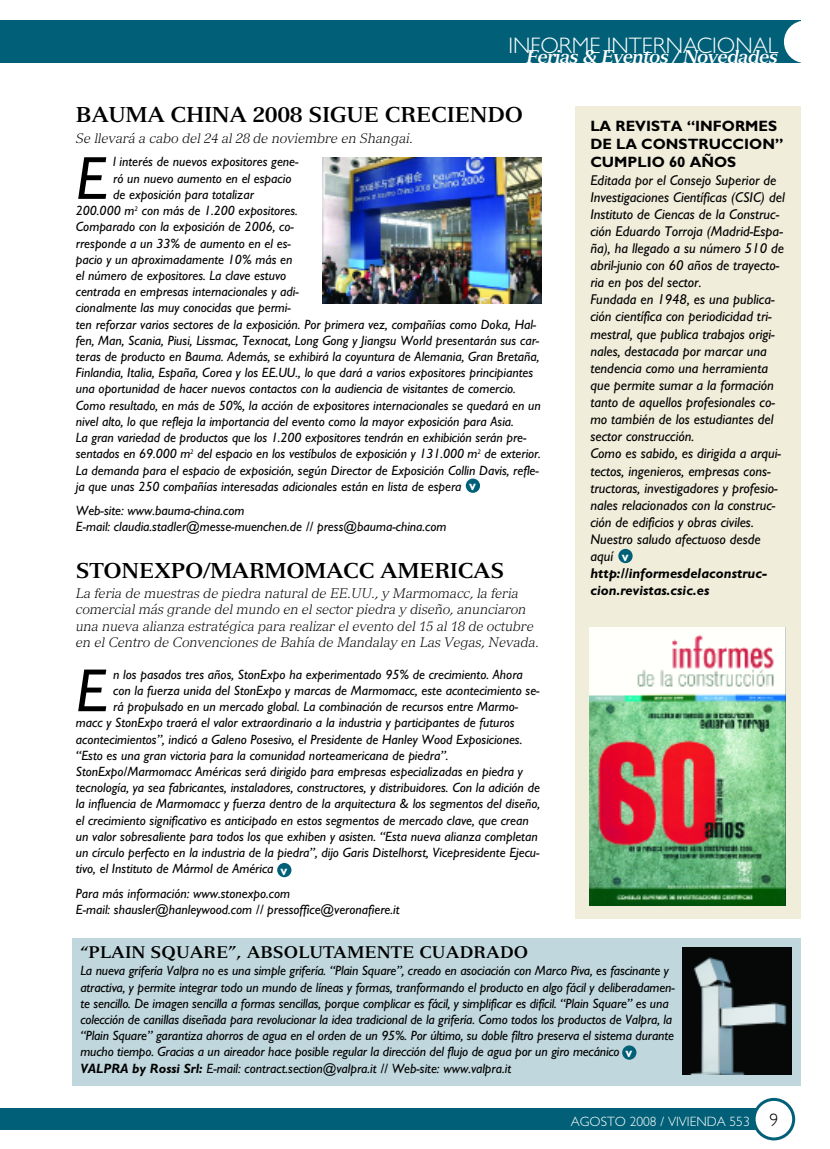
<style>
.page{position:relative;width:830px;height:1149px;background:#fff}
.page>*{position:absolute;margin:0;border:0;box-sizing:border-box;transform-origin:0 0}
.t1{font:italic 61.05px "Gill Sans";color:#000}
.t2{font:300 22.5px "Gill Sans";color:#fff}
.t3{font:700 21px "Versailles";letter-spacing:-.02em;color:#000}
.t4{font:italic 700 18px "Versailles";letter-spacing:-.04em;color:#fff}
.t5{font:700 16.5px "Versailles";color:#000}
.t6{font:700 15px/18px "Gill Sans";color:#000}
.t7{font:italic 14.25px/17.1px "Gill Sans";color:#000}
.t8{font:italic 700 14.25px/17.1px "Gill Sans";color:#000}
.t9{font:italic 13.5px/16.2px "Gill Sans";color:#000}
.t10{font:italic 300 13.5px/16.2px "Versailles";color:#000}
.t11{font:300 13.5px "Gill Sans";color:#fff}
.t12{font:700 13.5px "Gill Sans";color:#fff}
.s1{font-weight:700;font-style:normal;color:#fff}
.s2{font-weight:700}
.s3{font-size:18px;color:#000}
</style>
<div class="page">
<div style="left:0;top:1108px;width:775px;height:21px;background:#016077"></div>
<div style="left:0;top:21px;width:800px;height:42px;background:#016077"></div>
<svg style="left:752px;top:1097px;width:42px;height:42px"></svg>
<div style="left:783px;top:21px;width:43px;height:42px;background:#fff;border-radius:50%"></div>
<div style="left:465px;top:478px;width:15px;height:14px;background:#016077;border-radius:50%"></div>
<div style="left:73px;top:938px;width:727px;height:147px;background:#c0d7dd"></div>
<img style="left:682px;top:947px;width:109px;height:127px">
<div style="left:622px;top:1045px;width:14px;height:14px;background:#016077;border-radius:50%"></div>
<img style="left:322px;top:158px;width:219px;height:145px">
<div style="left:277px;top:862px;width:14px;height:14px;background:#016077;border-radius:50%"></div>
<div style="left:575px;top:106px;width:225px;height:812px;background:#f0eddb"></div>
<img style="left:589px;top:627px;width:196px;height:278px">
<div style="left:618px;top:548px;width:14px;height:15px;background:#016077;border-radius:50%"></div>
<h2 class="t2" style="left:508px;top:37px;width:271px">INFORME INTERNACIONAL</h2>
<h3 class="t4" style="left:526px;top:50px;width:253px">Ferias &amp; Eventos / Novedades</h3>
<h3 class="t3" style="left:76px;top:107px;width:448px">BAUMA CHINA 2008 SIGUE CRECIENDO</h3>
<p class="t10" style="left:76px;top:131px;width:338px">Se llevará a cabo del 24 al 28 de noviembre en Shangai.</p>
<h1 class="t1" style="left:76px;top:155px;width:33px">E</h1>
<p class="t9" style="left:113px;top:155px;width:187px">l interés de nuevos expositores gene-</p>
<p class="t9" style="left:113px;top:171px;width:179px">ró un nuevo aumento en el espacio</p>
<p class="t9" style="left:113px;top:187px;width:142px">de exposición para totalizar</p>
<p class="t9" style="left:76px;top:204px;width:223px">200.000 m<sup>2</sup> con más de 1.200 expositores.</p>
<p class="t9" style="left:76px;top:220px;width:219px">Comparado con la exposición de 2006, co-</p>
<p class="t9" style="left:76px;top:236px;width:216px">rresponde a un 33% de aumento en el es-</p>
<p class="t9" style="left:76px;top:252px;width:218px">pacio y un aproximadamente 10% más en</p>
<p class="t9" style="left:76px;top:268px;width:212px">el número de expositores. La clave estuvo</p>
<p class="t9" style="left:76px;top:285px;width:224px">centrada en empresas internacionales y adi-</p>
<p class="t9" style="left:76px;top:301px;width:216px">cionalmente las muy conocidas que permi-</p>
<p class="t9" style="left:76px;top:317px;width:462px">ten reforzar varios sectores de la exposición. Por primera vez, compañías como Doka, Hal-</p>
<p class="t9" style="left:76px;top:333px;width:464px">fen, Man, Scania, Piusi, Lissmac, Texnocat, Long Gong y Jiangsu World presentarán sus car-</p>
<p class="t9" style="left:76px;top:349px;width:465px">teras de producto en Bauma. Además, se exhibirá la coyuntura de Alemania, Gran Bretaña,</p>
<p class="t9" style="left:76px;top:366px;width:458px">Finlandia, Italia, España, Corea y los EE.UU., lo que dará a varios expositores principiantes</p>
<p class="t9" style="left:76px;top:382px;width:441px">una oportunidad de hacer nuevos contactos con la audiencia de visitantes de comercio.</p>
<p class="t9" style="left:76px;top:398px;width:466px">Como resultado, en más de 50%, la acción de expositores internacionales se quedará en un</p>
<p class="t9" style="left:76px;top:414px;width:439px">nivel alto, lo que refleja la importancia del evento como la mayor exposición para Asia.</p>
<p class="t9" style="left:76px;top:430px;width:452px">La gran variedad de productos que los 1.200 expositores tendrán en exhibición serán pre-</p>
<p class="t9" style="left:76px;top:447px;width:466px">sentados en 69.000 m<sup>2</sup> del espacio en los vestíbulos de exposición y 131.000 m<sup>2</sup> de exterior.</p>
<p class="t9" style="left:76px;top:463px;width:464px">La demanda para el espacio de exposición, según Director de Exposición Collin Davis, refle-</p>
<p class="t9" style="left:76px;top:479px;width:387px">ja que unas 250 compañías interesadas adicionales están en lista de espera</p>
<p class="t9" style="left:76px;top:503px;width:372px">Web-site: www.bauma-china.com<br>E-mail: claudia.stadler@messe-muenchen.de // press@bauma-china.com</p>
<p class="t12" style="left:469px;top:480px;width:8px">v</p>
<h3 class="t3" style="left:76px;top:562px;width:430px">STONEXPO/MARMOMACC AMERICAS</h3>
<p class="t10" style="left:76px;top:586px;width:464px">La feria de muestras de piedra natural de EE.UU., y Marmomacc, la feria comercial más grande del mundo en el sector piedra y diseño, anunciaron una nueva alianza estratégica para realizar el evento del 15 al 18 de octubre en el Centro de Convenciones de Bahía de Mandalay en Las Vegas, Nevada.</p>
<h1 class="t1" style="left:76px;top:667px;width:33px">E</h1>
<p class="t9" style="left:113px;top:667px;width:411px">n los pasados tres años, StonExpo ha experimentado 95% de crecimiento. Ahora</p>
<p class="t9" style="left:113px;top:683px;width:427px">con la fuerza unida del StonExpo y marcas de Marmomacc, este acontecimiento se-</p>
<p class="t9" style="left:113px;top:699px;width:406px">rá propulsado en un mercado global. La combinación de recursos entre Marmo-</p>
<p class="t9" style="left:76px;top:715px;width:440px">macc y StonExpo traerá el valor extraordinario a la industria y participantes de futuros</p>
<p class="t9" style="left:76px;top:732px;width:448px">acontecimientos”, indicó a Galeno Posesivo, el Presidente de Hanley Wood Exposiciones.</p>
<p class="t9" style="left:76px;top:748px;width:374px">“Esto es una gran victoria para la comunidad norteamericana de piedra”.</p>
<p class="t9" style="left:76px;top:764px;width:448px">StonExpo/Marmomacc Américas será dirigido para empresas especializadas en piedra y</p>
<p class="t9" style="left:76px;top:780px;width:465px">tecnología, ya sea fabricantes, instaladores, constructores, y distribuidores. Con la adición de</p>
<p class="t9" style="left:76px;top:796px;width:465px">la influencia de Marmomacc y fuerza dentro de la arquitectura &amp; los segmentos del diseño,</p>
<p class="t9" style="left:76px;top:813px;width:454px">el crecimiento significativo es anticipado en estos segmentos de mercado clave, que crean</p>
<p class="t9" style="left:76px;top:829px;width:463px">un valor sobresaliente para todos los que exhiben y asisten. “Esta nueva alianza completan</p>
<p class="t9" style="left:76px;top:845px;width:465px">un círculo perfecto en la industria de la piedra”, dijo Garis Distelhorst, Vicepresidente Ejecu-</p>
<p class="t9" style="left:76px;top:861px;width:199px">tivo, el Instituto de Mármol de América</p>
<p class="t9" style="left:76px;top:886px;width:325px">Para más información: www.stonexpo.com<br>E-mail: shausler@hanleywood.com // pressoffice@veronafiere.it</p>
<p class="t12" style="left:280px;top:864px;width:8px">v</p>
<p class="t6" style="left:590px;top:118px;width:194px">LA REVISTA “INFORMES<br>DE LA CONSTRUCCION”<br>CUMPLIO 60 AÑOS</p>
<p class="t7" style="left:590px;top:172px;width:196px">Editada por el Consejo Superior de<br>Investigaciones Científicas (CSIC) del<br>Instituto de Ciencas de la Construc&shy;ción Eduardo Torroja (Madrid-Espa&shy;ña), ha llegado a su número 510 de abril-junio con 60 años de trayecto&shy;ria en pos del sector.<br>Fundada en 1948, es una publica&shy;ción científica con periodicidad tri&shy;mestral, que publica trabajos origi&shy;nales, destacada por marcar una tendencia como una herramienta que permite sumar a la formación tanto de aquellos profesionales co&shy;mo también de los estudiantes del sector construcción.<br>Como es sabido, es dirigida a arqui&shy;tectos, ingenieros, empresas cons&shy;tructoras, investigadores y profesio&shy;nales relacionados con la construc&shy;ción de edificios y obras civiles.<br>Nuestro saludo afectuoso desde aquí</p>
<p class="t8" style="left:590px;top:566px;width:178px">http://informesdelaconstruc&shy;cion.revistas.csic.es</p>
<p class="t12" style="left:621px;top:550px;width:8px">v</p>
<p class="t5" style="left:80px;top:945px;width:449px">“PLAIN SQUARE”, ABSOLUTAMENTE CUADRADO</p>
<p class="t9" style="left:80px;top:963px;width:595px">La nueva grifería Valpra no es una simple grifería. “Plain Square”, creado en asociación con Marco Piva, es fascinante y atractiva, y permite integrar todo un mundo de líneas y formas, tranformando el producto en algo fácil y deliberadamen&shy;te sencillo. De imagen sencilla a formas sencillas, porque complicar es fácil, y simplificar es difícil. “Plain Square” es una colección de canillas diseñada para revolucionar la idea tradicional de la grifería. Como todos los productos de Valpra, la “Plain Square” garantiza ahorros de agua en el orden de un 95%. Por último, su doble filtro preserva el sistema durante mucho tiempo. Gracias a un aireador hace posible regular la dirección del flujo de agua por un giro mecánico <span class="s1">v </span><span class="s2">VALPRA by Rossi Srl:</span> E-mail: contract.section@valpra.it // Web-site: www.valpra.it</p>
<p class="t11" style="left:570px;top:1115px;width:209px">AGOSTO 2008 / VIVIENDA 553 <span class="s3">9</span></p>
</div>
